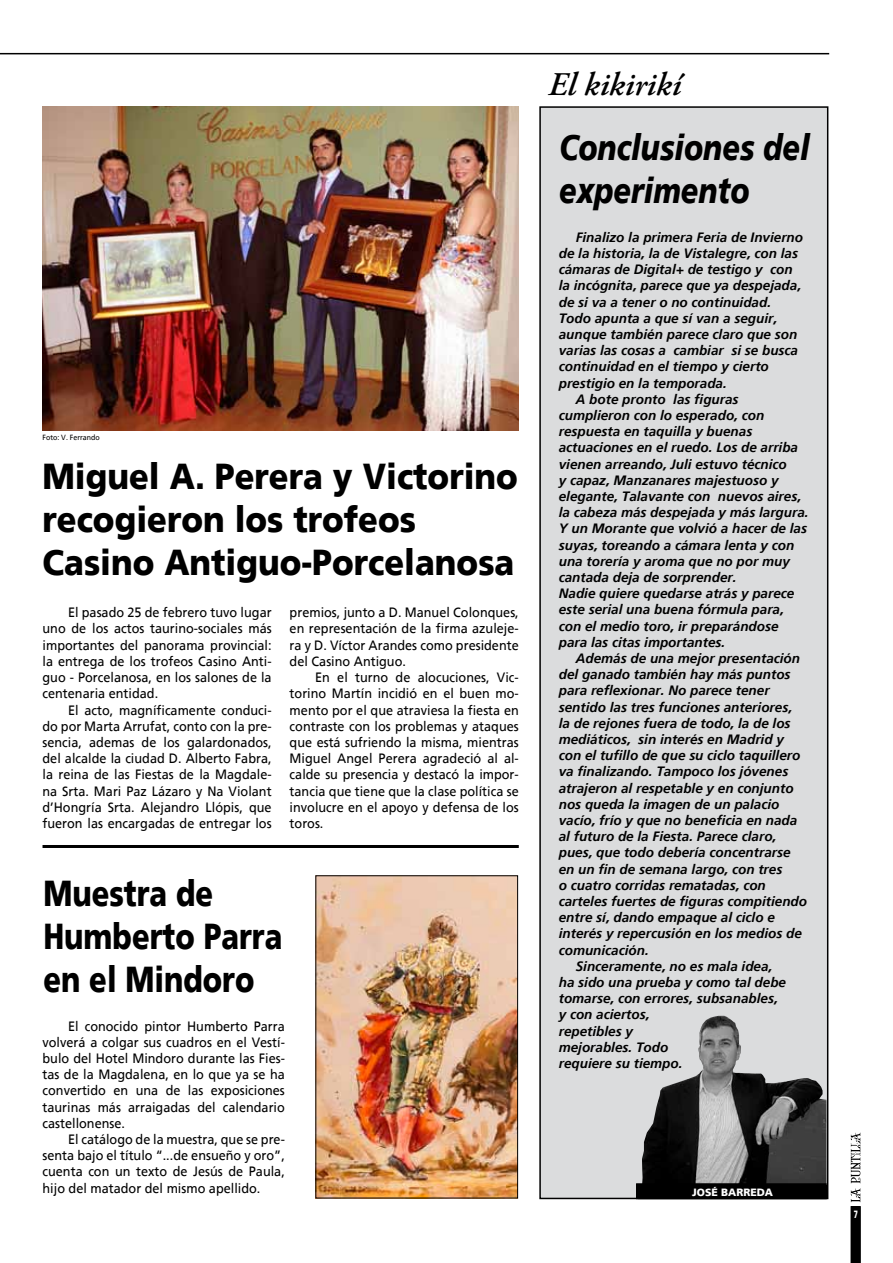
<style>
.page{position:relative;width:893px;height:1263px;background:#fff}
.page>*{position:absolute;margin:0;border:0;box-sizing:border-box;transform-origin:0 0}
.t1{font:900 36px/43.2px "Frutiger";color:#000;scale:.9 1}
.t2{font:900 36px/43.2px "Frutiger";color:#000;scale:.81 1}
.t3{font:italic 900 36px/43.2px "Frutiger";color:#000;scale:.8 1}
.t4{font:italic 600 33px "Adobe Garamond Pro";color:#000}
.t5{font:italic 700 13.5px "Frutiger Linotype";color:#000}
.t6{font:13.5px/16.2px "Frutiger";color:#000;text-align:justify;scale:.94 1}
.t7{font:900 10.5px "Frutiger";color:#fff}
.t8{font:900 10.5px "Frutiger";color:#fff;scale:.65 1}
.t9{font:7.5px "Frutiger";color:#000;scale:.94 1}
</style>
<div class="page">
<hr style="left:0;top:53px;width:829px;height:1px;background:#000">
<svg style="left:850px;top:1132px;width:11px;height:131px"></svg>
<div style="left:540px;top:107px;width:288px;height:1091px;background:#dbdcdd"></div>
<div style="left:539px;top:106px;width:289px;height:1093px;border:2px solid #000"></div>
<img style="left:642px;top:1016px;width:184px;height:167px">
<div style="left:637px;top:1184px;width:189px;height:14px;background:#000"></div>
<div style="left:636px;top:1183px;width:191px;height:16px;border:2px solid #000"></div>
<div style="left:638px;top:1185px;width:189px;height:14px;border:2px solid #000"></div>
<img style="left:43px;top:106px;width:476px;height:325px">
<hr style="left:43px;top:845px;width:476px;height:3px;background:#000">
<img style="left:318px;top:877px;width:198px;height:319px">
<div style="left:316px;top:875px;width:202px;height:323px;border:1px solid #000"></div>
<p class="t9" style="left:43px;top:433px;width:62px">Foto: V. Ferrando</p>
<h1 class="t1" style="left:43px;top:454px;width:530px">Miguel A. Perera y Victorino recogieron los trofeos<br>Casino Antiguo-Porcelanosa</h1>
<p class="t6" style="left:43px;top:604px;width:245px;text-indent:26px">El pasado 25 de febrero tuvo lugar uno de los actos taurino-sociales más importantes del panorama provincial: la entrega de los trofeos Casino Anti&shy;guo - Porcelanosa, en los salones de la centenaria entidad.</p>
<p class="t6" style="left:43px;top:702px;width:245px;text-indent:26px">El acto, magníficamente conduci&shy;do por Marta Arrufat, conto con la pre&shy;sencia, ademas de los galardonados, del alcalde la ciudad D. Alberto Fabra, la reina de las Fiestas de la Magdale&shy;na Srta. Mari Paz Lázaro y Na Violant d’Hongría Srta. Alejandro Llópis, que fueron las encargadas de entregar los</p>
<p class="t6" style="left:290px;top:604px;width:245px">premios, junto a D. Manuel Colonques, en representación de la firma azuleje&shy;ra y D. Víctor Arandes como presidente del Casino Antiguo.</p>
<p class="t6" style="left:290px;top:669px;width:245px;text-indent:26px">En el turno de alocuciones, Vic&shy;torino Martín incidió en el buen mo&shy;mento por el que atraviesa la fiesta en contraste con los problemas y ataques que está sufriendo la misma, mientras Miguel Angel Perera agradeció al al&shy;calde su presencia y destacó la impor&shy;tancia que tiene que la clase política se involucre en el apoyo y defensa de los toros.</p>
<h1 class="t2" style="left:43px;top:871px;width:297px">Muestra de<br>Humberto Parra en el Mindoro</h1>
<p class="t6" style="left:43px;top:1018px;width:259px;text-indent:26px">El conocido pintor Humberto Parra volverá a colgar sus cuadros en el Vestí&shy;bulo del Hotel Mindoro durante las Fies&shy;tas de la Magdalena, en lo que ya se ha convertido en una de las exposiciones taurinas más arraigadas del calendario castellonense.</p>
<p class="t6" style="left:43px;top:1131px;width:259px;text-indent:26px">El catálogo de la muestra, que se pre&shy;senta bajo el título “...de ensueño y oro”, cuenta con un texto de Jesús de Paula, hijo del matador del mismo apellido.</p>
<h2 class="t4" style="left:548px;top:66px;width:134px">El kikirikí</h2>
<h1 class="t3" style="left:559px;top:125px;width:315px">Conclusiones del experimento</h1>
<p class="t5" style="left:576px;top:229px;width:229px">Finalizo la primera Feria de Invierno</p>
<p class="t5" style="left:559px;top:245px;width:241px">de la historia, la de Vistalegre, con las</p>
<p class="t5" style="left:559px;top:261px;width:235px">cámaras de Digital+ de testigo y con</p>
<p class="t5" style="left:559px;top:277px;width:244px">la incógnita, parece que ya despejada,</p>
<p class="t5" style="left:559px;top:293px;width:214px">de si va a tener o no continuidad.</p>
<p class="t5" style="left:559px;top:310px;width:220px">Todo apunta a que sí van a seguir,</p>
<p class="t5" style="left:559px;top:326px;width:240px">aunque también parece claro que son</p>
<p class="t5" style="left:559px;top:342px;width:241px">varias las cosas a cambiar si se busca</p>
<p class="t5" style="left:559px;top:358px;width:212px">continuidad en el tiempo y cierto</p>
<p class="t5" style="left:559px;top:374px;width:170px">prestigio en la temporada.</p>
<p class="t5" style="left:576px;top:391px;width:164px">A bote pronto las figuras</p>
<p class="t5" style="left:559px;top:407px;width:207px">cumplieron con lo esperado, con</p>
<p class="t5" style="left:559px;top:423px;width:195px">respuesta en taquilla y buenas</p>
<p class="t5" style="left:559px;top:439px;width:241px">actuaciones en el ruedo. Los de arriba</p>
<p class="t5" style="left:559px;top:455px;width:230px">vienen arreando, Juli estuvo técnico</p>
<p class="t5" style="left:559px;top:472px;width:221px">y capaz, Manzanares majestuoso y</p>
<p class="t5" style="left:559px;top:488px;width:244px">elegante, Talavante con nuevos aires,</p>
<p class="t5" style="left:559px;top:504px;width:251px">la cabeza más despejada y más largura.</p>
<p class="t5" style="left:559px;top:520px;width:250px">Y un Morante que volvió a hacer de las</p>
<p class="t5" style="left:559px;top:536px;width:237px">suyas, toreando a cámara lenta y con</p>
<p class="t5" style="left:559px;top:553px;width:233px">una torería y aroma que no por muy</p>
<p class="t5" style="left:559px;top:569px;width:179px">cantada deja de sorprender.</p>
<p class="t5" style="left:559px;top:585px;width:237px">Nadie quiere quedarse atrás y parece</p>
<p class="t5" style="left:559px;top:601px;width:227px">este serial una buena fórmula para,</p>
<p class="t5" style="left:559px;top:617px;width:221px">con el medio toro, ir preparándose</p>
<p class="t5" style="left:559px;top:634px;width:168px">para las citas importantes.</p>
<p class="t5" style="left:576px;top:650px;width:226px">Además de una mejor presentación</p>
<p class="t5" style="left:559px;top:666px;width:233px">del ganado también hay más puntos</p>
<p class="t5" style="left:559px;top:682px;width:212px">para reflexionar. No parece tener</p>
<p class="t5" style="left:559px;top:698px;width:235px">sentido las tres funciones anteriores,</p>
<p class="t5" style="left:559px;top:715px;width:233px">la de rejones fuera de todo, la de los</p>
<p class="t5" style="left:559px;top:731px;width:227px">mediáticos, sin interés en Madrid y</p>
<p class="t5" style="left:559px;top:747px;width:243px">con el tufillo de que su ciclo taquillero</p>
<p class="t5" style="left:559px;top:763px;width:231px">va finalizando. Tampoco los jóvenes</p>
<p class="t5" style="left:559px;top:779px;width:236px">atrajeron al respetable y en conjunto</p>
<p class="t5" style="left:559px;top:796px;width:222px">nos queda la imagen de un palacio</p>
<p class="t5" style="left:559px;top:812px;width:240px">vacío, frío y que no beneficia en nada</p>
<p class="t5" style="left:559px;top:828px;width:219px">al futuro de la Fiesta. Parece claro,</p>
<p class="t5" style="left:559px;top:844px;width:233px">pues, que todo debería concentrarse</p>
<p class="t5" style="left:559px;top:860px;width:225px">en un fin de semana largo, con tres</p>
<p class="t5" style="left:559px;top:877px;width:209px">o cuatro corridas rematadas, con</p>
<p class="t5" style="left:559px;top:893px;width:250px">carteles fuertes de figuras compitiendo</p>
<p class="t5" style="left:559px;top:909px;width:218px">entre sí, dando empaque al ciclo e</p>
<p class="t5" style="left:559px;top:925px;width:245px">interés y repercusión en los medios de</p>
<p class="t5" style="left:559px;top:941px;width:91px">comunicación.</p>
<p class="t5" style="left:576px;top:958px;width:198px">Sinceramente, no es mala idea,</p>
<p class="t5" style="left:559px;top:974px;width:229px">ha sido una prueba y como tal debe</p>
<p class="t5" style="left:559px;top:990px;width:221px">tomarse, con errores, subsanables,</p>
<p class="t5" style="left:559px;top:1006px;width:92px">y con aciertos,</p>
<p class="t5" style="left:559px;top:1022px;width:76px">repetibles y</p>
<p class="t5" style="left:559px;top:1039px;width:111px">mejorables. Todo</p>
<p class="t5" style="left:559px;top:1055px;width:125px">requiere su tiempo.</p>
<p class="t7" style="left:692px;top:1186px;width:82px">JOSÉ BARREDA</p>
<p class="t8" style="left:854px;top:1207px;width:8px">7</p>
</div>
